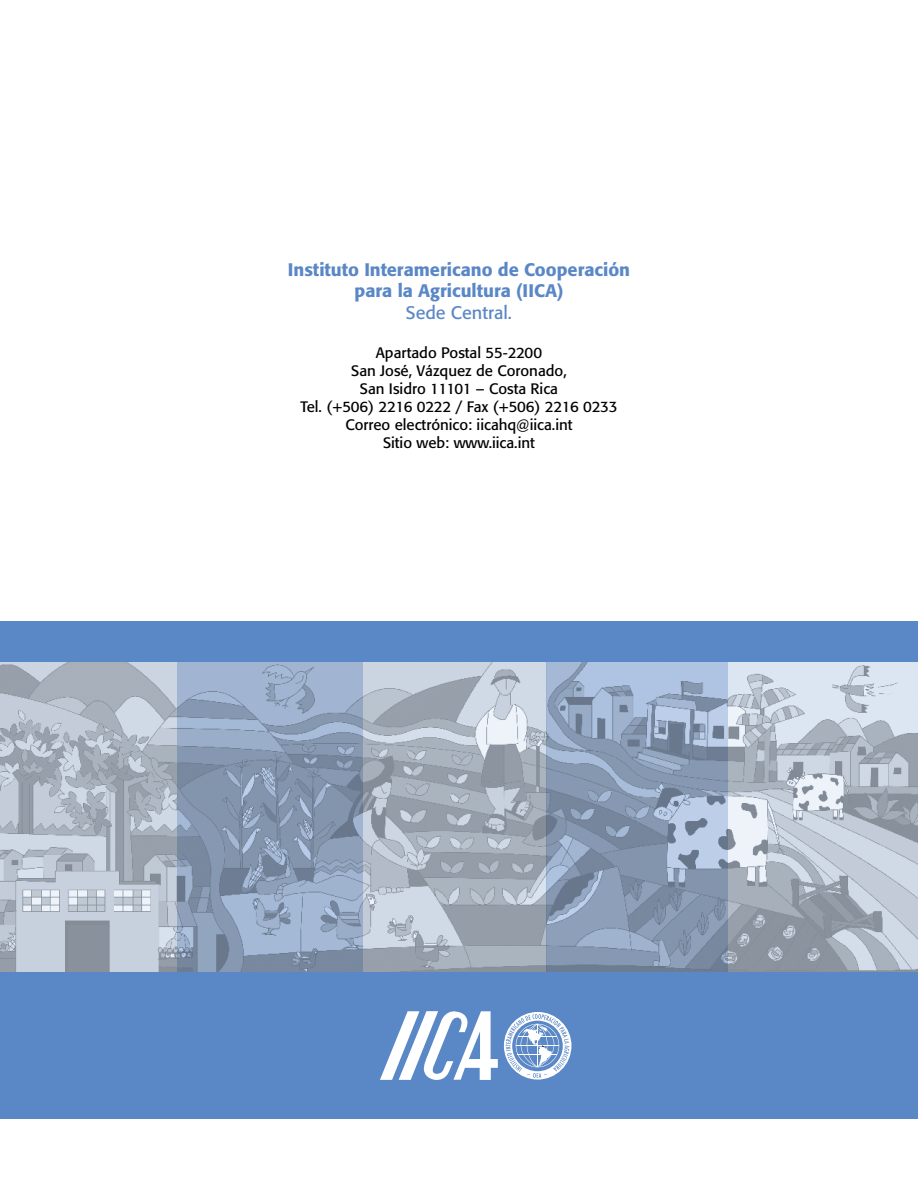
<style>
.page{position:relative;width:918px;height:1188px;background:#fff}
.page>*{position:absolute;margin:0;border:0;box-sizing:border-box;transform-origin:0 0}
.t1{font:500 18px/21.6px "Formata";color:#5a87c6;text-align:center}
.t2{font:18px "Formata";color:#5a87c6}
.t3{font:15px/18px "Formata";color:#000;text-align:center}
</style>
<div class="page">
<svg style="left:177px;top:662px;width:186px;height:311px;background:#8c9fb9"></svg>
<svg style="left:546px;top:662px;width:182px;height:311px;background:#8d9fb9"></svg>
<svg style="left:728px;top:662px;width:190px;height:311px;background:#b7c1cc"></svg>
<svg style="left:363px;top:662px;width:183px;height:311px;background:#adb6c1"></svg>
<svg style="left:0;top:662px;width:177px;height:311px;background:#b2bcc7"></svg>
<div style="left:0;top:973px;width:918px;height:146px;background:#5a87c6"></div>
<div style="left:0;top:621px;width:918px;height:41px;background:#5a87c6"></div>
<svg style="left:380px;top:1011px;width:118px;height:69px"></svg>
<svg style="left:504px;top:1012px;width:67px;height:68px"></svg>
<p class="t1" style="left:288px;top:258px;width:344px">Instituto Interamericano de Cooperación para la Agricultura (IICA)</p>
<p class="t2" style="left:406px;top:302px;width:108px">Sede Central.</p>
<p class="t3" style="left:300px;top:344px;width:319px">Apartado Postal 55-2200<br>San José, Vázquez de Coronado,<br>San Isidro 11101 – Costa Rica<br>Tel. (+506) 2216 0222 / Fax (+506) 2216 0233<br>Correo electrónico: iicahq@iica.int<br>Sitio web: www.iica.int</p>
</div>
